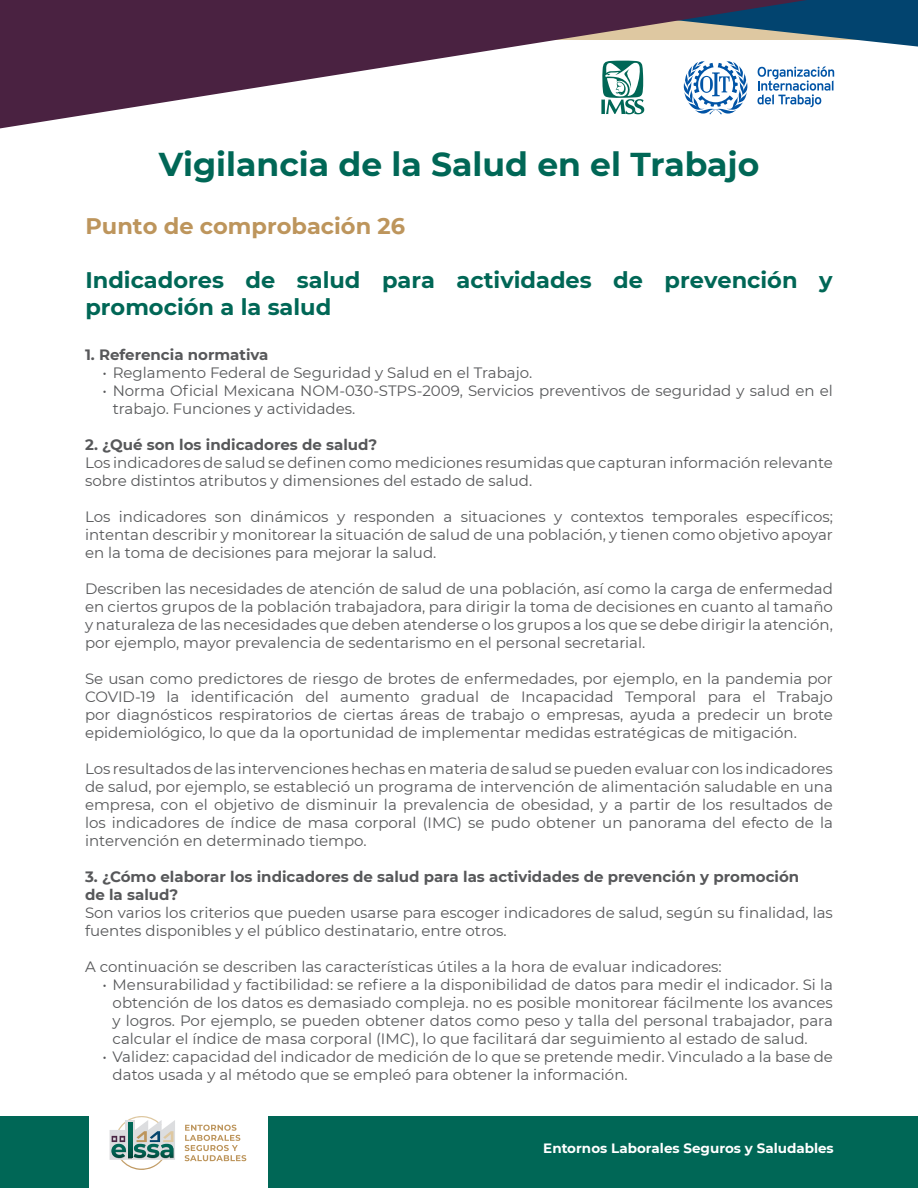
<style>
.page{position:relative;width:918px;height:1188px;background:#fff}
.page>*{position:absolute;margin:0;border:0;box-sizing:border-box;transform-origin:0 0}
.t1{font:700 33px "Montserrat";color:#006756}
.t2{font:700 22.5px/27px "Montserrat";color:#006756}
.t3{font:700 22.5px "Montserrat";color:#bd955c}
.t4{font:15px/18px "Montserrat";color:#57585a;text-align:justify}
.t5{font:700 15px/18px "Montserrat";color:#57585a}
.t6{font:700 13.5px "Montserrat";color:#fff}
</style>
<div class="page">
<div style="left:268px;top:1116px;width:650px;height:72px;background:#006756"></div>
<div style="left:0;top:1116px;width:88px;height:72px;background:#006756"></div>
<svg style="left:0;top:0;width:918px;height:129px"></svg>
<svg style="left:185px;top:1125px;width:61px;height:36px"></svg>
<svg style="left:110px;top:1116px;width:65px;height:54px"></svg>
<h1 class="t1" style="left:159px;top:140px;width:602px">Vigilancia de la Salud en el Trabajo</h1>
<h2 class="t3" style="left:85px;top:210px;width:321px">Punto de comprobación 26</h2>
<h2 class="t2" style="left:85px;top:266px;width:749px">Indicadores de salud para actividades de prevención y promoción a la salud</h2>
<p class="t5" style="left:85px;top:345px;width:185px">1. Referencia normativa</p>
<p class="t4" style="left:102px;top:363px;width:431px">• Reglamento Federal de Seguridad y Salud en el Trabajo.</p>
<p class="t4" style="left:113px;top:381px;width:722px;text-indent:-10px">• Norma Oficial Mexicana NOM-030-STPS-2009, Servicios preventivos de seguridad y salud en el trabajo. Funciones y actividades.</p>
<p class="t5" style="left:85px;top:435px;width:294px">2. ¿Qué son los indicadores de salud?</p>
<p class="t4" style="left:85px;top:453px;width:749px">Los indicadores de salud se definen como mediciones resumidas que capturan información relevante sobre distintos atributos y dimensiones del estado de salud.</p>
<p class="t4" style="left:85px;top:507px;width:749px">Los indicadores son dinámicos y responden a situaciones y contextos temporales específicos; intentan describir y monitorear la situación de salud de una población, y tienen como objetivo apoyar en la toma de decisiones para mejorar la salud.</p>
<p class="t4" style="left:85px;top:579px;width:749px">Describen las necesidades de atención de salud de una población, así como la carga de enfermedad en ciertos grupos de la población trabajadora, para dirigir la toma de decisiones en cuanto al tamaño y naturaleza de las necesidades que deben atenderse o los grupos a los que se debe dirigir la atención, por ejemplo, mayor prevalencia de sedentarismo en el personal secretarial.</p>
<p class="t4" style="left:85px;top:669px;width:749px">Se usan como predictores de riesgo de brotes de enfermedades, por ejemplo, en la pandemia por COVID-19 la identificación del aumento gradual de Incapacidad Temporal para el Trabajo por diagnósticos respiratorios de ciertas áreas de trabajo o empresas, ayuda a predecir un brote epidemiológico, lo que da la oportunidad de implementar medidas estratégicas de mitigación.</p>
<p class="t4" style="left:85px;top:759px;width:749px">Los resultados de las intervenciones hechas en materia de salud se pueden evaluar con los indicadores de salud, por ejemplo, se estableció un programa de intervención de alimentación saludable en una empresa, con el objetivo de disminuir la prevalencia de obesidad, y a partir de los resultados de los indicadores de índice de masa corporal (IMC) se pudo obtener un panorama del efecto de la intervención en determinado tiempo.</p>
<p class="t5" style="left:85px;top:867px;width:716px">3. ¿Cómo elaborar los indicadores de salud para las actividades de prevención y promoción de la salud?</p>
<p class="t4" style="left:85px;top:903px;width:749px">Son varios los criterios que pueden usarse para escoger indicadores de salud, según su finalidad, las fuentes disponibles y el público destinatario, entre otros.</p>
<p class="t4" style="left:85px;top:957px;width:638px">A continuación se describen las características útiles a la hora de evaluar indicadores:</p>
<p class="t4" style="left:113px;top:975px;width:722px;text-indent:-10px">• Mensurabilidad y factibilidad: se refiere a la disponibilidad de datos para medir el indicador. Si la obtención de los datos es demasiado compleja. no es posible monitorear fácilmente los avances y logros. Por ejemplo, se pueden obtener datos como peso y talla del personal trabajador, para calcular el índice de masa corporal (IMC), lo que facilitará dar seguimiento al estado de salud.</p>
<p class="t4" style="left:113px;top:1047px;width:722px;text-indent:-10px">• Validez: capacidad del indicador de medición de lo que se pretende medir. Vinculado a la base de datos usada y al método que se empleó para obtener la información.</p>
<p class="t6" style="left:543px;top:1138px;width:292px">Entornos Laborales Seguros y Saludables</p>
</div>
